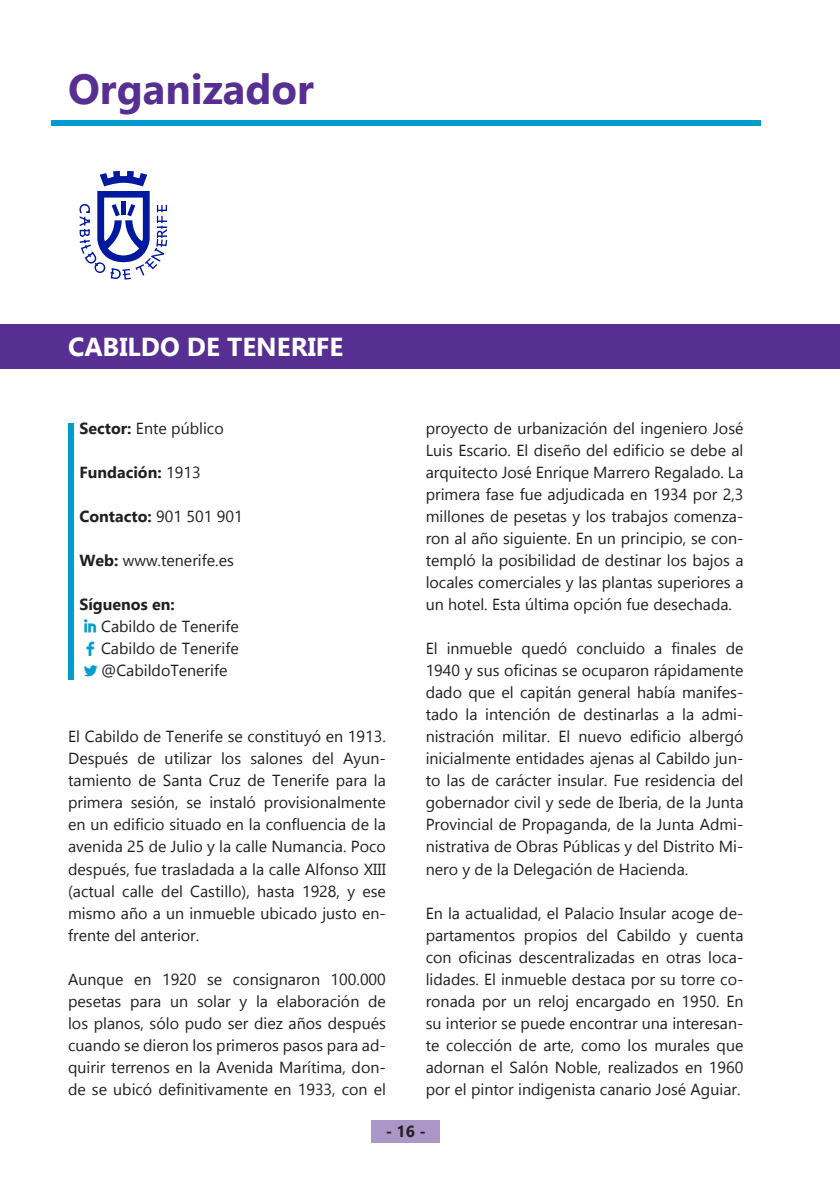
<style>
.page{position:relative;width:840px;height:1191px;background:#fff}
.page>*{position:absolute;margin:0;border:0;box-sizing:border-box;transform-origin:0 0}
.GranTítulo{font:700 42px "Gadugi";color:#572e91}
.Título_Empresa{font:700 26px "Gadugi";color:#fff}
.RRSS_Ico_1{font:23.2px "Socialico";color:#009cce}
.Texto_principal{font:16px/22px "Gadugi";color:#231f20;text-align:justify}
.Redes_Sociales{font:16px "Gadugi";color:#231f20}
.Texto_introducción{font:16px "Gadugi";color:#231f20}
.Texto_introducción-2{font:700 16px "Gadugi";color:#231f20}
.Redes_Sociales-2{font:700 16px "Gadugi";color:#231f20}
.s1{font-weight:700}
.s2{font-weight:400}
</style>
<div class="page">
<div style="left:371px;top:1120px;width:68px;height:22px;background:#ab96c8"></div>
<div style="left:0;top:324px;width:839px;height:44px;background:#572e91"></div>
<div style="left:51px;top:121px;width:709px;height:5px;background:#009cce"></div>
<div style="left:68px;top:423px;width:6px;height:256px;background:#009cce"></div>
<svg style="left:79px;top:171px;width:88px;height:108px"></svg>
<p class="GranTítulo" style="left:68px;top:64px;width:247px">Organizador</p>
<p class="Título_Empresa" style="left:68px;top:331px;width:276px">CABILDO DE TENERIFE</p>
<p class="Texto_introducción" style="left:79px;top:419px;width:146px"><span class="s1">Sector:</span> Ente público</p>
<p class="Texto_introducción-2" style="left:79px;top:463px;width:123px">Fundación: <span class="s2">1913</span></p>
<p class="Texto_introducción-2" style="left:79px;top:507px;width:165px">Contacto: <span class="s2">901 501 901</span></p>
<p class="Texto_introducción" style="left:79px;top:551px;width:156px"><span class="s1">Web:</span> www.tenerife.es</p>
<p class="Redes_Sociales-2" style="left:79px;top:595px;width:97px">Síguenos en:</p>
<p class="Redes_Sociales" style="left:101px;top:617px;width:139px">Cabildo de Tenerife</p>
<p class="Redes_Sociales" style="left:101px;top:639px;width:139px">Cabildo de Tenerife</p>
<p class="Redes_Sociales" style="left:101px;top:661px;width:128px">@CabildoTenerife</p>
<p class="RRSS_Ico_1" style="left:83px;top:614px;width:16px">I</p>
<p class="RRSS_Ico_1" style="left:85px;top:636px;width:11px">F</p>
<p class="RRSS_Ico_1" style="left:81px;top:658px;width:19px">L</p>
<p class="Texto_principal" style="left:68px;top:725px;width:319px">El Cabildo de Tenerife se constituyó en 1913.<br>Después de utilizar los salones del Ayun&shy;tamiento de Santa Cruz de Tenerife para la primera sesión, se instaló provisionalmente en un edificio situado en la confluencia de la avenida 25 de Julio y la calle Numancia. Poco después, fue trasladada a la calle Alfonso XIII (actual calle del Castillo), hasta 1928, y ese mismo año a un inmueble ubicado justo en&shy;frente del anterior.</p>
<p class="Texto_principal" style="left:68px;top:967px;width:319px">Aunque en 1920 se consignaron 100.000 pesetas para un solar y la elaboración de los planos, sólo pudo ser diez años después cuando se dieron los primeros pasos para ad&shy;quirir terrenos en la Avenida Marítima, don&shy;de se ubicó definitivamente en 1933, con el</p>
<p class="Texto_principal" style="left:425px;top:417px;width:319px">proyecto de urbanización del ingeniero José Luis Escario. El diseño del edificio se debe al arquitecto José Enrique Marrero Regalado. La primera fase fue adjudicada en 1934 por 2,3 millones de pesetas y los trabajos comenza&shy;ron al año siguiente. En un principio, se con&shy;templó la posibilidad de destinar los bajos a locales comerciales y las plantas superiores a un hotel. Esta última opción fue desechada.</p>
<p class="Texto_principal" style="left:425px;top:637px;width:319px">El inmueble quedó concluido a finales de 1940 y sus oficinas se ocuparon rápidamente dado que el capitán general había manifes&shy;tado la intención de destinarlas a la admi&shy;nistración militar. El nuevo edificio albergó inicialmente entidades ajenas al Cabildo jun&shy;to las de carácter insular. Fue residencia del gobernador civil y sede de Iberia, de la Junta Provincial de Propaganda, de la Junta Admi&shy;nistrativa de Obras Públicas y del Distrito Mi&shy;nero y de la Delegación de Hacienda.</p>
<p class="Texto_principal" style="left:425px;top:901px;width:319px">En la actualidad, el Palacio Insular acoge de&shy;partamentos propios del Cabildo y cuenta con oficinas descentralizadas en otras loca&shy;lidades. El inmueble destaca por su torre co&shy;ronada por un reloj encargado en 1950. En su interior se puede encontrar una interesan&shy;te colección de arte, como los murales que adornan el Salón Noble, realizados en 1960 por el pintor indigenista canario José Aguiar.</p>
<p class="Texto_introducción-2" style="left:385px;top:1122px;width:42px">- 16 -</p>
</div>
